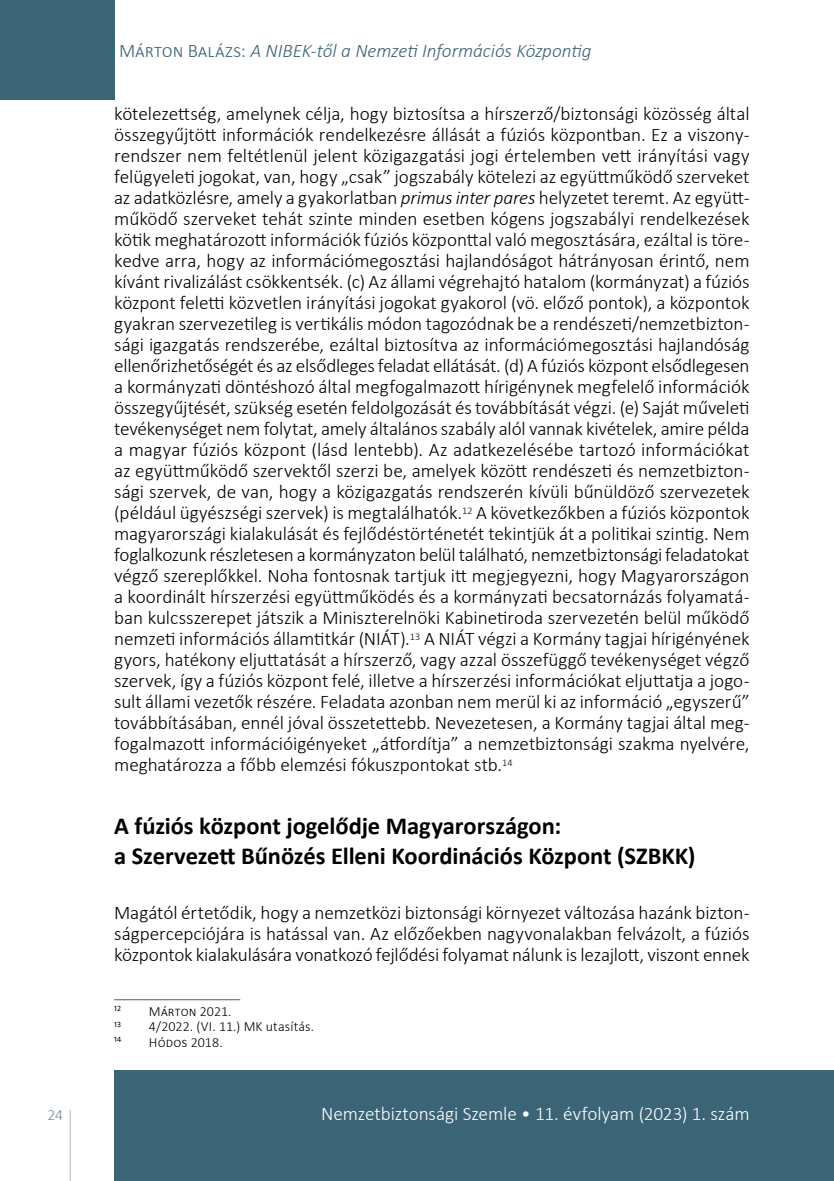
<style>
.page{position:relative;width:834px;height:1181px;background:#fff}
.page>*{position:absolute;margin:0;border:0;box-sizing:border-box;transform-origin:0 0}
.t1{font:700 24.5px/29.4px "Calibri";letter-spacing:-.005em;color:#000}
.t2{font:300 19.25px/21px "Calibri";letter-spacing:-.005em;color:#000;text-align:justify}
.t3{font:italic 300 19.25px "Calibri";letter-spacing:-.005em;color:#3b6476}
.t4{font:300 19.25px "Calibri";letter-spacing:-.005em;color:#fff}
.t5{font:300 15.75px "Calibri";color:#778c9b}
.t6{font:300 14px/15.8px "Calibri";letter-spacing:.005em;color:#000}
.t7{font:8.22px "Calibri";color:#000}
.s1{font-style:normal}
.s2{font-style:italic}
</style>
<div class="page">
<svg style="left:69px;top:1110px;width:2px;height:71px"></svg>
<div style="left:0;top:0;width:114px;height:99px;background:#3b6476"></div>
<div style="left:114px;top:1070px;width:719px;height:111px;background:#3b6476"></div>
<hr style="left:833px;top:1070px;width:1px;height:111px;background:#3b6476">
<hr style="left:114px;top:999px;width:126px;height:1px;background:#3b6476">
<p class="t3" style="left:119px;top:39px;width:474px"><span class="s1">Márton Balázs:</span> A NIBEK-től a Nemzeti Információs Központig</p>
<p class="t2" style="left:114px;top:103px;width:637px">kötelezettség, amelynek célja, hogy biztosítsa a hírszerző/biztonsági közösség által összegyűjtött információk rendelkezésre állását a fúziós központban. Ez a viszony&shy;rendszer nem feltétlenül jelent közigazgatási jogi értelemben vett irányítási vagy felügyeleti jogokat, van, hogy „csak” jogszabály kötelezi az együttműködő szerveket az adatközlésre, amely a gyakorlatban <span class="s2">primus inter pares</span> helyzetet teremt. Az együtt&shy;működő szerveket tehát szinte minden esetben kógens jogszabályi rendelkezések kötik meghatározott információk fúziós központtal való megosztására, ezáltal is töre&shy;kedve arra, hogy az információmegosztási hajlandóságot hátrányosan érintő, nem kívánt rivalizálást csökkentsék. (c) Az állami végrehajtó hatalom (kormányzat) a fúziós központ feletti közvetlen irányítási jogokat gyakorol (vö. előző pontok), a központok gyakran szervezetileg is vertikális módon tagozódnak be a rendészeti/nemzetbizton&shy;sági igazgatás rendszerébe, ezáltal biztosítva az információmegosztási hajlandóság ellenőrizhetőségét és az elsődleges feladat ellátását. (d) A fúziós központ elsődlegesen a kormányzati döntéshozó által megfogalmazott hírigénynek megfelelő információk összegyűjtését, szükség esetén feldolgozását és továbbítását végzi. (e) Saját műveleti tevékenységet nem folytat, amely általános szabály alól vannak kivételek, amire példa a magyar fúziós központ (lásd lentebb). Az adatkezelésébe tartozó információkat az együttműködő szervektől szerzi be, amelyek között rendészeti és nemzetbizton&shy;sági szervek, de van, hogy a közigazgatás rendszerén kívüli bűnüldöző szervezetek (például ügyészségi szervek) is megtalálhatók.<sup>12</sup> A következőkben a fúziós központok magyarországi kialakulását és fejlődéstörténetét tekintjük át a politikai szintig. Nem foglalkozunk részletesen a kormányzaton belül található, nemzetbiztonsági feladatokat végző szereplőkkel. Noha fontosnak tartjuk itt megjegyezni, hogy Magyarországon a koordinált hírszerzési együttműködés és a kormányzati becsatornázás folyamatá&shy;ban kulcsszerepet játszik a Miniszterelnöki Kabinetiroda szervezetén belül működő nemzeti információs államtitkár (NIÁT).<sup>13</sup> A NIÁT végzi a Kormány tagjai hírigényének gyors, hatékony eljuttatását a hírszerző, vagy azzal összefüggő tevékenységet végző szervek, így a fúziós központ felé, illetve a hírszerzési információkat eljuttatja a jogo&shy;sult állami vezetők részére. Feladata azonban nem merül ki az információ „egyszerű” továbbításában, ennél jóval összetettebb. Nevezetesen, a Kormány tagjai által meg&shy;fogalmazott információigényeket „átfordítja” a nemzetbiztonsági szakma nyelvére, meghatározza a főbb elemzési fókuszpontokat stb.<sup>14</sup></p>
<p class="t1" style="left:114px;top:811px;width:583px">A fúziós központ jogelődje Magyarországon:<br>a Szervezett Bűnözés Elleni Koordinációs Központ (SZBKK)</p>
<p class="t2" style="left:114px;top:901px;width:636px">Magától értetődik, hogy a nemzetközi biztonsági környezet változása hazánk bizton&shy;ságpercepciójára is hatással van. Az előzőekben nagyvonalakban felvázolt, a fúziós központok kialakulására vonatkozó fejlődési folyamat nálunk is lezajlott, viszont ennek</p>
<p class="t6" style="left:114px;top:1003px;width:201px;text-indent:35px">Márton 2021.<br><sup>13</sup> -4/2022. (VI. -11.) MK utasítás.</p>
<p class="t7" style="left:114px;top:1034px;width:9px">14</p>
<p class="t6" style="left:149px;top:1034px;width:75px">Hódos 2018.</p>
<p class="t7" style="left:114px;top:1002px;width:8px">12</p>
<p class="t5" style="left:47px;top:1105px;width:17px">24</p>
<p class="t4" style="left:321px;top:1102px;width:430px">Nemzetbiztonsági Szemle • 11. évfolyam (2023) 1. szám</p>
</div>
